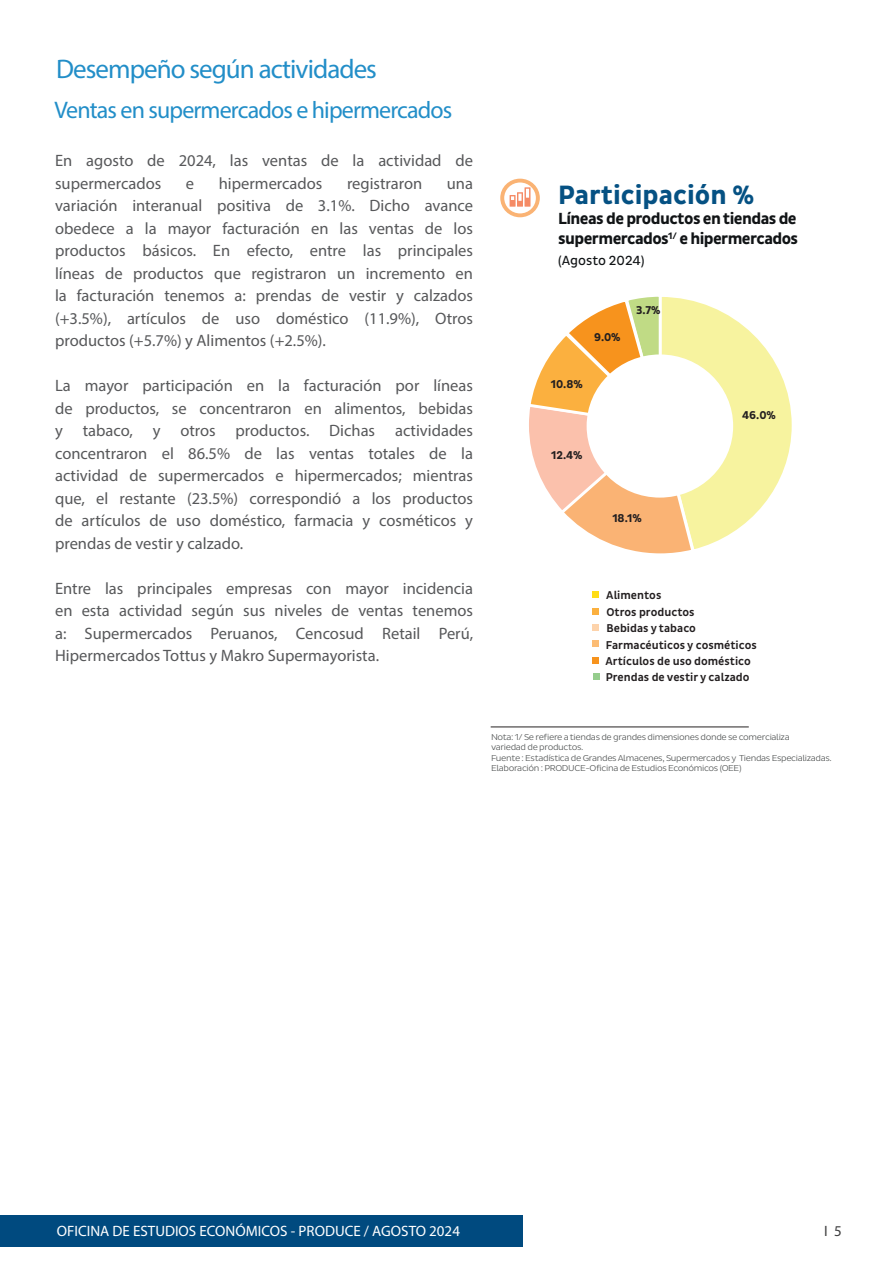
<style>
.page{position:relative;width:893px;height:1263px;background:#fff}
.page>*{position:absolute;margin:0;border:0;box-sizing:border-box;transform-origin:0 0}
.t1{font:27px "Myriad Pro";letter-spacing:-.035em;color:#228ec8}
.t2{font:700 27px "Pluto Sans Cond";color:#055183}
.t3{font:24px "Myriad Pro";letter-spacing:-.035em;color:#228ec8}
.t4{font:16.5px/22.5px "Myriad Pro";color:#57585a;text-align:justify}
.t5{font:700 16.35px/20.2px "Pluto Sans Cond";letter-spacing:-.035em;color:#111416}
.t6{font:15px "Myriad Pro";color:#fff}
.t7{font:15px "Myriad Pro";color:#3e3e3f}
.t8{font:13.5px "Pluto Sans Cond";color:#111416}
.t9{font:500 11.55px/16px "Pluto Sans Cond";color:#231f20}
.t10{font:700 11.55px "Pluto Sans Cond";color:#231f20}
.t11{font:300 8.7px/10.4px "Pluto Sans Cond";letter-spacing:-.035em;color:#4f5252;scale:1.13 1}
</style>
<div class="page">
<div style="left:0;top:1215px;width:522px;height:32px;background:#004a7f"></div>
<hr style="left:491px;top:726px;width:258px;height:1px;background:#231f20">
<svg style="left:502px;top:181px;width:36px;height:34px"></svg>
<div style="left:500px;top:179px;width:40px;height:38px;border:4px solid #fab374;border-radius:50%"></div>
<svg style="left:510px;top:187px;width:20px;height:20px"></svg>
<div style="left:592px;top:592px;width:7px;height:6px;background:#ffdd17"></div>
<div style="left:592px;top:657px;width:7px;height:7px;background:#f7931d"></div>
<div style="left:593px;top:673px;width:6px;height:7px;background:#95cd8d"></div>
<div style="left:592px;top:640px;width:7px;height:7px;background:#fcbc74"></div>
<div style="left:592px;top:624px;width:7px;height:6px;background:#fdd3ab"></div>
<div style="left:592px;top:608px;width:7px;height:6px;background:#fbb03f"></div>
<svg style="left:529px;top:296px;width:263px;height:258px"></svg>
<div style="left:589px;top:357px;width:142px;height:138px;background:#fff;border-radius:50%"></div>
<div style="left:587px;top:354px;width:146px;height:144px;border:5px solid #fff;border-radius:50%"></div>
<p class="t1" style="left:56px;top:52px;width:322px">Desempeño según actividades</p>
<p class="t3" style="left:54px;top:95px;width:399px">Ventas en supermercados e hipermercados</p>
<p class="t4" style="left:55px;top:149px;width:419px">En agosto de 2024, las ventas de la actividad de supermercados</p>
<p class="t4" style="left:186px;top:172px;width:10px">e</p>
<p class="t4" style="left:219px;top:172px;width:105px">hipermercados</p>
<p class="t4" style="left:347px;top:172px;width:77px">registraron</p>
<p class="t4" style="left:55px;top:172px;width:419px;text-indent:392px">una variación interanual positiva de 3.1%. Dicho avance obedece a la mayor facturación en las ventas de los productos básicos. En efecto, entre las principales líneas de productos que registraron un incremento en la facturación tenemos a: prendas de vestir y calzados (+3.5%), artículos de uso doméstico (11.9%), Otros productos (+5.7%) y Alimentos (+2.5%).</p>
<p class="t4" style="left:55px;top:374px;width:420px">La mayor participación en la facturación por líneas de productos, se concentraron en alimentos, bebidas y tabaco, y otros productos. Dichas actividades concentraron el 86.5% de las ventas totales de la actividad de supermercados e hipermercados; mientras que, el restante (23.5%) correspondió a los productos de artículos de uso doméstico, farmacia y cosméticos y prendas de vestir y calzado.</p>
<p class="t4" style="left:55px;top:577px;width:419px">Entre las principales empresas con mayor incidencia en esta actividad según sus niveles de ventas tenemos a: Supermercados Peruanos, Cencosud Retail Perú, Hipermercados Tottus y Makro Supermayorista.</p>
<p class="t2" style="left:558px;top:179px;width:198px">Participación %</p>
<p class="t5" style="left:558px;top:209px;width:241px">Líneas de productos en tiendas de supermercados<sup>1/</sup> e hipermercados</p>
<p class="t8" style="left:558px;top:252px;width:88px">(Agosto 2024)</p>
<p class="t10" style="left:594px;top:331px;width:28px">9.0%</p>
<p class="t10" style="left:551px;top:377px;width:34px">10.8%</p>
<p class="t10" style="left:636px;top:304px;width:26px">3.7%</p>
<p class="t10" style="left:551px;top:448px;width:33px">12.4%</p>
<p class="t10" style="left:612px;top:511px;width:31px">18.1%</p>
<p class="t10" style="left:742px;top:409px;width:35px">46.0%</p>
<p class="t9" style="left:606px;top:588px;width:57px">Alimentos</p>
<p class="t9" style="left:606px;top:621px;width:91px">Bebidas y tabaco</p>
<p class="t9" style="left:606px;top:669px;width:145px">Prendas de vestir y calzado</p>
<p class="t9" style="left:606px;top:604px;width:90px">Otros productos</p>
<p class="t9" style="left:605px;top:637px;width:153px">Farmacéuticos y cosméticos<br>Artículos de uso doméstico</p>
<p class="t11" style="left:491px;top:732px;width:303px">Nota: 1/ Se refiere a tiendas de grandes dimensiones donde se comercializa<br>variedad de productos.<br>Fuente : Estadística de Grandes Almacenes, Supermercados y Tiendas Especializadas.<br>Elaboración : PRODUCE-Oficina de Estudios Económicos (OEE)</p>
<p class="t6" style="left:57px;top:1222px;width:405px">OFICINA DE ESTUDIOS ECONÓMICOS - PRODUCE / AGOSTO 2024</p>
<p class="t7" style="left:824px;top:1222px;width:19px">I 5</p>
</div>
